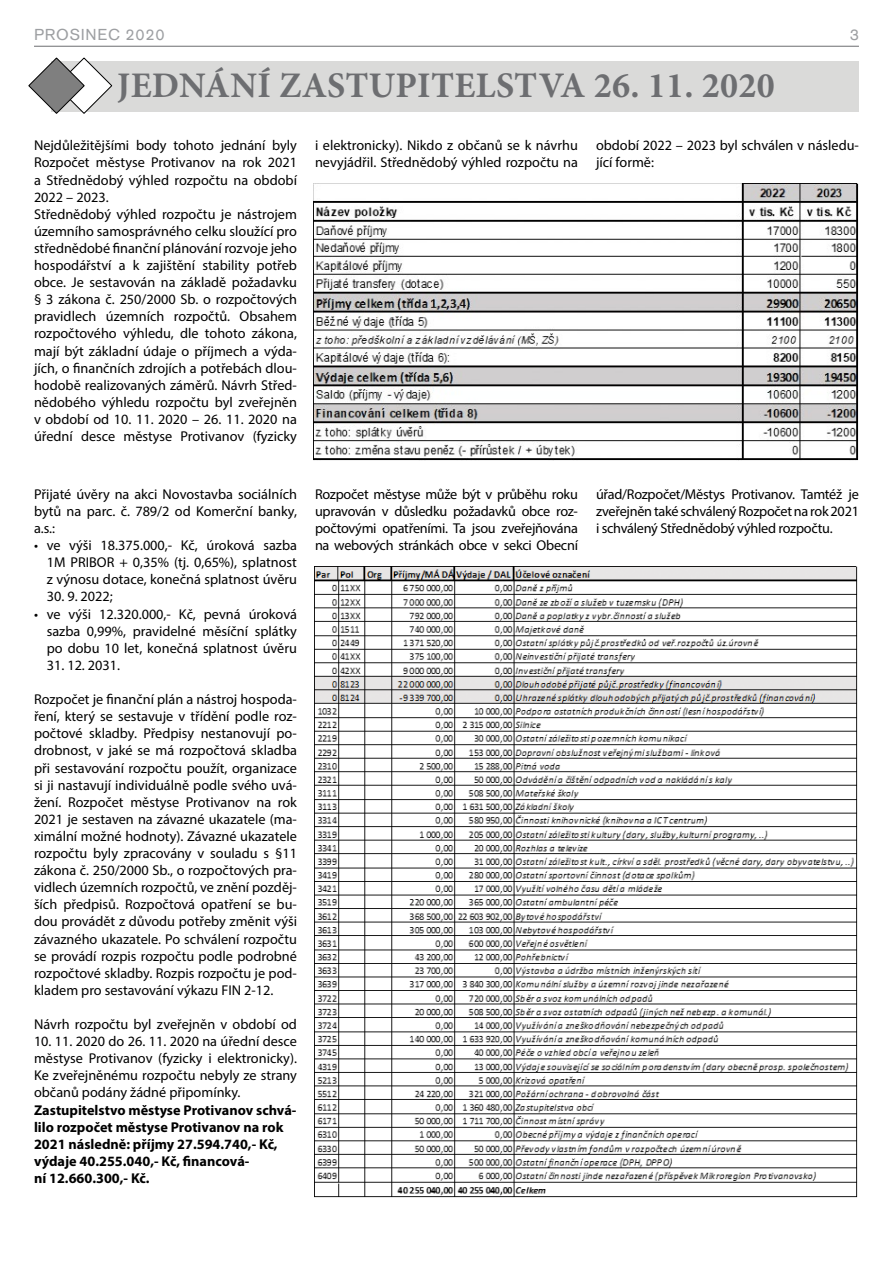
<style>
.page{position:relative;width:893px;height:1263px;background:#fff}
.page>*{position:absolute;margin:0;border:0;box-sizing:border-box;transform-origin:0 0}
.t1{font:700 36px "Minion Pro";letter-spacing:.01em;color:#6d6e71}
.t2{font:16.5px "Accius TEE";letter-spacing:.045em;color:#9d9fa2}
.t3{font:14.25px/17.1px "Myriad Pro";color:#000;text-align:justify}
.t4{font:700 14.25px/17.1px "Myriad Pro";color:#000}
</style>
<div class="page">
<hr style="left:34px;top:46px;width:825px;height:1px;background:#6d6e71">
<div style="left:52px;top:62px;width:807px;height:50px;background:#dadad9"></div>
<svg style="left:28px;top:57px;width:84px;height:57px"></svg>
<img style="left:313px;top:183px;width:546px;height:278px">
<img style="left:315px;top:567px;width:543px;height:630px">
<p class="t2" style="left:34px;top:25px;width:132px">PROSINEC 2020</p>
<p class="t2" style="left:850px;top:25px;width:11px">3</p>
<h1 class="t1" style="left:117px;top:61px;width:208px">JEDNÁNÍ ZAST</h1>
<h1 class="t1" style="left:369px;top:61px;width:130px">UPITELSTVA</h1>
<h1 class="t1" style="left:594px;top:61px;width:183px">26. 11. 2020</h1>
<p class="t3" style="left:34px;top:137px;width:264px;text-align:left">Nejdůležitějšími body tohoto jednání byly Rozpočet městyse Protivanov na rok 2021 a Střednědobý výhled rozpočtu na období 2022 – 2023.<br>Střednědobý výhled rozpočtu je nástrojem územního samosprávného celku sloužící pro střednědobé finanční plánování rozvoje jeho hospodářství a k zajištění stability potřeb obce. Je sestavován na základě požadavku § 3 zákona č. 250/2000 Sb. o rozpočtových pravidlech územních rozpočtů. Obsahem rozpočtového výhledu, dle tohoto zákona, mají být základní údaje o příjmech a výda&shy;jích, o finančních zdrojích a potřebách dlou&shy;hodobě realizovaných záměrů. Návrh Střed&shy;nědobého výhledu rozpočtu byl zveřejněn v období od 10. 11. 2020 – 26. 11. 2020 na úřední desce městyse Protivanov (fyzicky</p>
<p class="t3" style="left:315px;top:137px;width:264px">i elektronicky). Nikdo z občanů se k návrhu nevyjádřil. Střednědobý výhled rozpočtu na</p>
<p class="t3" style="left:596px;top:137px;width:264px">období 2022 – 2023 byl schválen v následu&shy;jící formě:</p>
<p class="t3" style="left:34px;top:485px;width:264px">Přijaté úvěry na akci Novostavba sociálních bytů na parc. č. 789/2 od Komerční banky, a.s.:</p>
<p class="t3" style="left:47px;top:537px;width:252px;text-indent:-13px">• ve výši 18.375.000,- Kč, úroková sazba 1M PRIBOR + 0,35% (tj. 0,65%), splatnost z výnosu dotace, konečná splatnost úvěru</p>
<p class="t3" style="left:47px;top:588px;width:68px">30. 9. 2022;</p>
<p class="t3" style="left:47px;top:605px;width:252px;text-indent:-13px">• ve výši 12.320.000,- Kč, pevná úroková sazba 0,99%, pravidelné měsíční splátky po dobu 10 let, konečná splatnost úvěru</p>
<p class="t3" style="left:47px;top:656px;width:75px">31. 12. 2031.</p>
<p class="t3" style="left:34px;top:690px;width:264px">Rozpočet je finanční plán a nástroj hospoda&shy;ření, který se sestavuje v třídění podle roz&shy;počtové skladby. Předpisy nestanovují po&shy;drobnost, v jaké se má rozpočtová skladba při sestavování rozpočtu použít, organizace si ji nastavují individuálně podle svého uvá&shy;žení. Rozpočet městyse Protivanov na rok 2021 je sestaven na závazné ukazatele (ma&shy;ximální možné hodnoty). Závazné ukazatele rozpočtu byly zpracovány v souladu s §11 zákona č. 250/2000 Sb., o rozpočtových pra&shy;vidlech územních rozpočtů, ve znění pozděj&shy;ších předpisů. Rozpočtová opatření se bu&shy;dou provádět z důvodu potřeby změnit výši závazného ukazatele. Po schválení rozpočtu se provádí rozpis rozpočtu podle podrobné rozpočtové skladby. Rozpis rozpočtu je pod&shy;kladem pro sestavování výkazu FIN 2-12.</p>
<p class="t3" style="left:34px;top:1015px;width:264px">Návrh rozpočtu byl zveřejněn v období od</p>
<p class="t3" style="left:34px;top:1032px;width:264px">10. 11. 2020 do 26. 11. 2020 na úřední desce městyse Protivanov (fyzicky i elektronicky).<br>Ke zveřejněnému rozpočtu nebyly ze strany občanů podány žádné připomínky.</p>
<p class="t4" style="left:34px;top:1101px;width:264px">Zastupitelstvo městyse Protivanov schvá&shy;lilo rozpočet městyse Protivanov na rok 2021 následně: příjmy 27.594.740,- Kč, výdaje 40.255.040,- Kč, financová-<br>ní 12.660.300,- Kč.</p>
<p class="t3" style="left:315px;top:485px;width:264px">Rozpočet městyse může být v průběhu roku upravován v důsledku požadavků obce roz&shy;počtovými opatřeními. Ta jsou zveřejňována na webových stránkách obce v sekci Obecní</p>
<p class="t3" style="left:596px;top:485px;width:264px">úřad/Rozpočet/Městys Protivanov. Tamtéž je zveřejněn také schválený Rozpočet na rok 2021 i schválený Střednědobý výhled rozpočtu.</p>
</div>
